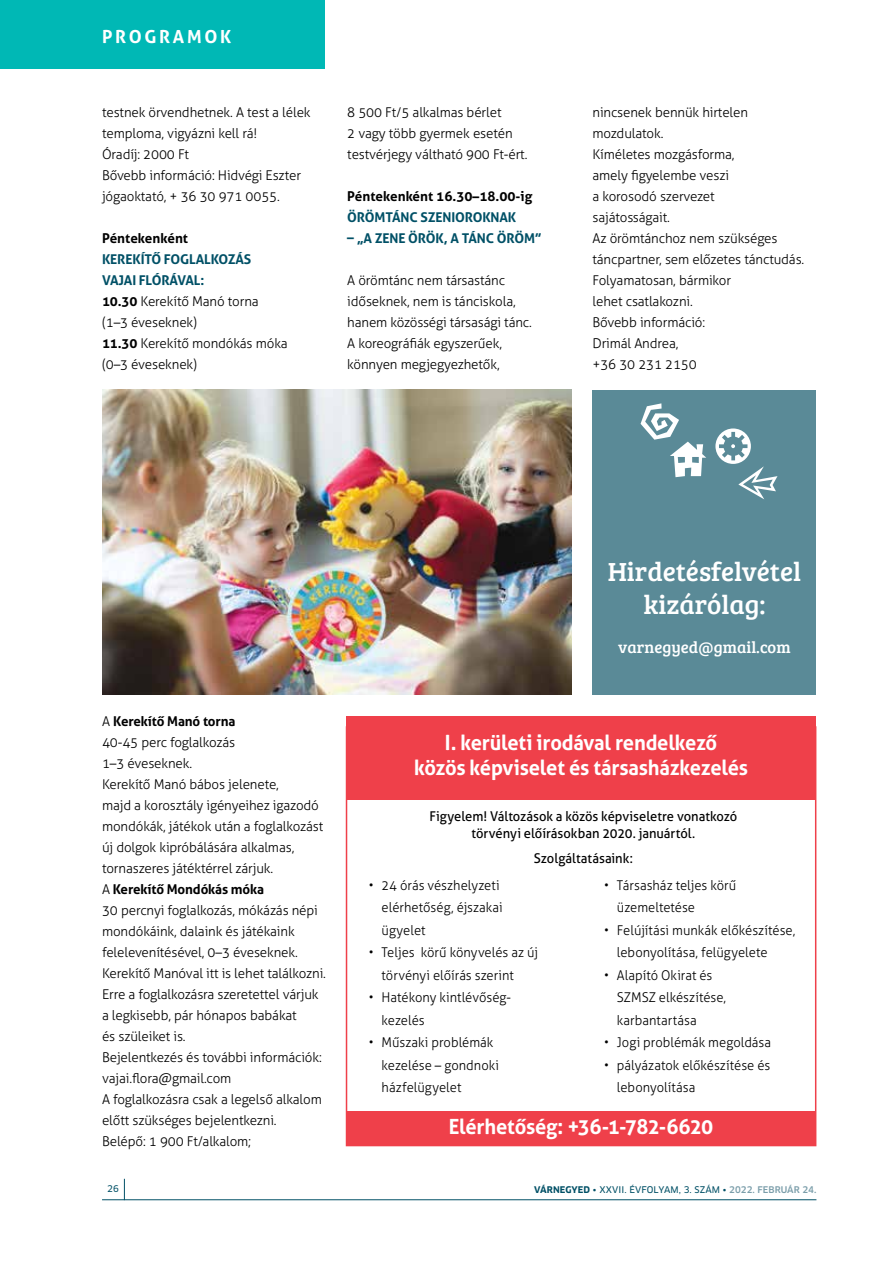
<style>
.page{position:relative;width:893px;height:1263px;background:#fff}
.page>*{position:absolute;margin:0;border:0;box-sizing:border-box;transform-origin:0 0}
.t1{font:27px/32.4px "Bree Serif";color:#fff;text-align:center}
.t2{font:700 21px/25.2px "Aller";letter-spacing:-.01em;color:#fff;text-align:center;scale:.96 1}
.t3{font:700 18px "Aller";letter-spacing:.15em;color:#fff}
.t4{font:16.5px "Bree Serif";color:#fff}
.t5{font:300 13.5px/21px "Aller";letter-spacing:-.01em;color:#000}
.t6{font:300 13.5px/22.5px "Aller";letter-spacing:-.01em;color:#000;scale:.96 1}
.t7{font:13.5px/16.2px "Aller";color:#000;text-align:center;scale:.96 1}
.t8{font:700 13.5px "Aller";letter-spacing:-.01em;color:#005066}
.t9{font:700 13.5px "Aller";color:#000}
.t10{font:9px "Clan Pro News";letter-spacing:.01em;color:#005066}
.s1{font-weight:700;color:#005066}
.s2{font-weight:700}
.s3{font-family:"Clan Pro";font-weight:700}
.s4{font-family:"Clan Pro";font-weight:500;color:#7b9eaa}
</style>
<div class="page">
<svg style="left:124px;top:1179px;width:1px;height:20px"></svg>
<div style="left:0;top:0;width:325px;height:69px;background:#00b8b5"></div>
<hr style="left:102px;top:1199px;width:714px;height:1px;background:#005066">
<div style="left:346px;top:716px;width:470px;height:84px;background:#ef404a"></div>
<div style="left:346px;top:1111px;width:470px;height:35px;background:#ef404a"></div>
<div style="left:592px;top:390px;width:224px;height:305px;background:#5a8a97"></div>
<img style="left:102px;top:390px;width:469px;height:305px">
<h3 class="t3" style="left:102px;top:26px;width:131px">PROGRAMOK</h3>
<p class="t5" style="left:102px;top:102px;width:210px">testnek örvendhetnek. A test a lélek temploma, vigyázni kell rá!<br>Óradíj: 2000 Ft<br>Bővebb információ: Hidvégi Eszter jógaoktató, + 36 30 971 0055.</p>
<p class="t9" style="left:102px;top:230px;width:88px">Péntekenként</p>
<p class="t5" style="left:102px;top:249px;width:187px"><span class="s1">KEREKÍTŐ FOGLALKOZÁS<br>VAJAI FLÓRÁVAL:<br></span><span class="s2">10.30</span> Kerekítő Manó torna (1–3 éveseknek)<br><span class="s2">11.30</span> Kerekítő mondókás móka (0–3 éveseknek)</p>
<p class="t5" style="left:347px;top:102px;width:182px">8 500 Ft/5 alkalmas bérlet<br>2 vagy több gyermek esetén testvérjegy váltható 900 Ft-ért.</p>
<p class="t9" style="left:347px;top:188px;width:187px">Péntekenként 16.30–18.00-ig</p>
<p class="t8" style="left:347px;top:209px;width:171px">ÖRÖMTÁNC SZENIOROKNAK</p>
<p class="t8" style="left:347px;top:230px;width:196px">– „A ZENE ÖRÖK, A TÁNC ÖRÖM”</p>
<p class="t5" style="left:347px;top:270px;width:186px">A örömtánc nem társastánc időseknek, nem is tánciskola, hanem közösségi társasági tánc.<br>A koreográfiák egyszerűek, könnyen megjegyezhetők,</p>
<p class="t5" style="left:592px;top:102px;width:213px">nincsenek bennük hirtelen mozdulatok.<br>Kíméletes mozgásforma,<br>amely figyelembe veszi<br>a korosodó szervezet<br>sajátosságait.<br>Az örömtánchoz nem szükséges táncpartner, sem előzetes tánctudás.<br>Folyamatosan, bármikor<br>lehet csatlakozni.<br>Bővebb információ:<br>Drimál Andrea,<br>+36 30 231 2150</p>
<p class="t5" style="left:102px;top:711px;width:225px">A <span class="s2">Kerekítő Manó torna<br></span>40-45 perc foglalkozás<br>1–3 éveseknek.<br>Kerekítő Manó bábos jelenete,<br>majd a korosztály igényeihez igazodó mondókák, játékok után a foglalkozást új dolgok kipróbálására alkalmas, tornaszeres játéktérrel zárjuk.<br>A <span class="s2">Kerekítő Mondókás móka<br></span>30 percnyi foglalkozás, mókázás népi mondókáink, dalaink és játékaink felelevenítésével, 0–3 éveseknek.<br>Kerekítő Manóval itt is lehet találkozni.<br>Erre a foglalkozásra szeretettel várjuk a legkisebb, pár hónapos babákat<br>és szüleiket is.<br>Bejelentkezés és további információk: vajai.flora@gmail.com<br>A foglalkozásra csak a legelső alkalom előtt szükséges bejelentkezni.<br>Belépő: 1 900 Ft/alkalom;</p>
<h1 class="t1" style="left:608px;top:554px;width:195px">Hirdetésfelvétel kizárólag:</h1>
<p class="t4" style="left:618px;top:635px;width:174px">varnegyed@gmail.com</p>
<h2 class="t2" style="left:414px;top:730px;width:349px">I. kerületi irodával rendelkező<br>közös képviselet és társasházkezelés</h2>
<p class="t7" style="left:429px;top:808px;width:322px">Figyelem! Változások a közös képviseletre vonatkozó törvényi előírásokban 2020. januártól.</p>
<p class="t7" style="left:534px;top:850px;width:105px">Szolgáltatásaink:</p>
<p class="t6" style="left:382px;top:873px;width:128px;text-indent:-13px">• 24 órás vészhelyzeti elérhetőség, éjszakai ügyelet</p>
<p class="t6" style="left:382px;top:941px;width:164px;text-indent:-13px">• Teljes körű könyvelés az új törvényi előírás szerint</p>
<p class="t6" style="left:382px;top:986px;width:135px;text-indent:-13px">• Hatékony kintlévőség&shy;kezelés</p>
<p class="t6" style="left:382px;top:1031px;width:124px;text-indent:-13px">• Műszaki problémák kezelése – gondnoki házfelügyelet</p>
<p class="t6" style="left:617px;top:873px;width:126px;text-indent:-13px">• Társasház teljes körű üzemeltetése</p>
<p class="t6" style="left:617px;top:918px;width:187px;text-indent:-13px">• Felújítási munkák előkészítése, lebonyolítása, felügyelete</p>
<p class="t6" style="left:617px;top:963px;width:115px;text-indent:-13px">• Alapító Okirat és<br>SZMSZ elkészítése, karbantartása</p>
<p class="t6" style="left:604px;top:1031px;width:176px">• Jogi problémák megoldása</p>
<p class="t6" style="left:617px;top:1053px;width:161px;text-indent:-13px">• pályázatok előkészítése és lebonyolítása</p>
<h2 class="t2" style="left:449px;top:1114px;width:277px">Elérhetőség: +36-1-782-6620</h2>
<p class="t10" style="left:107px;top:1183px;width:13px">26</p>
<p class="t10" style="left:534px;top:1184px;width:284px"><span class="s3">VÁRNEGYED</span> • XXVII. ÉVFOLYAM, 3. SZÁM • <span class="s4">2022. FEBRUÁR 24.</span></p>
</div>
